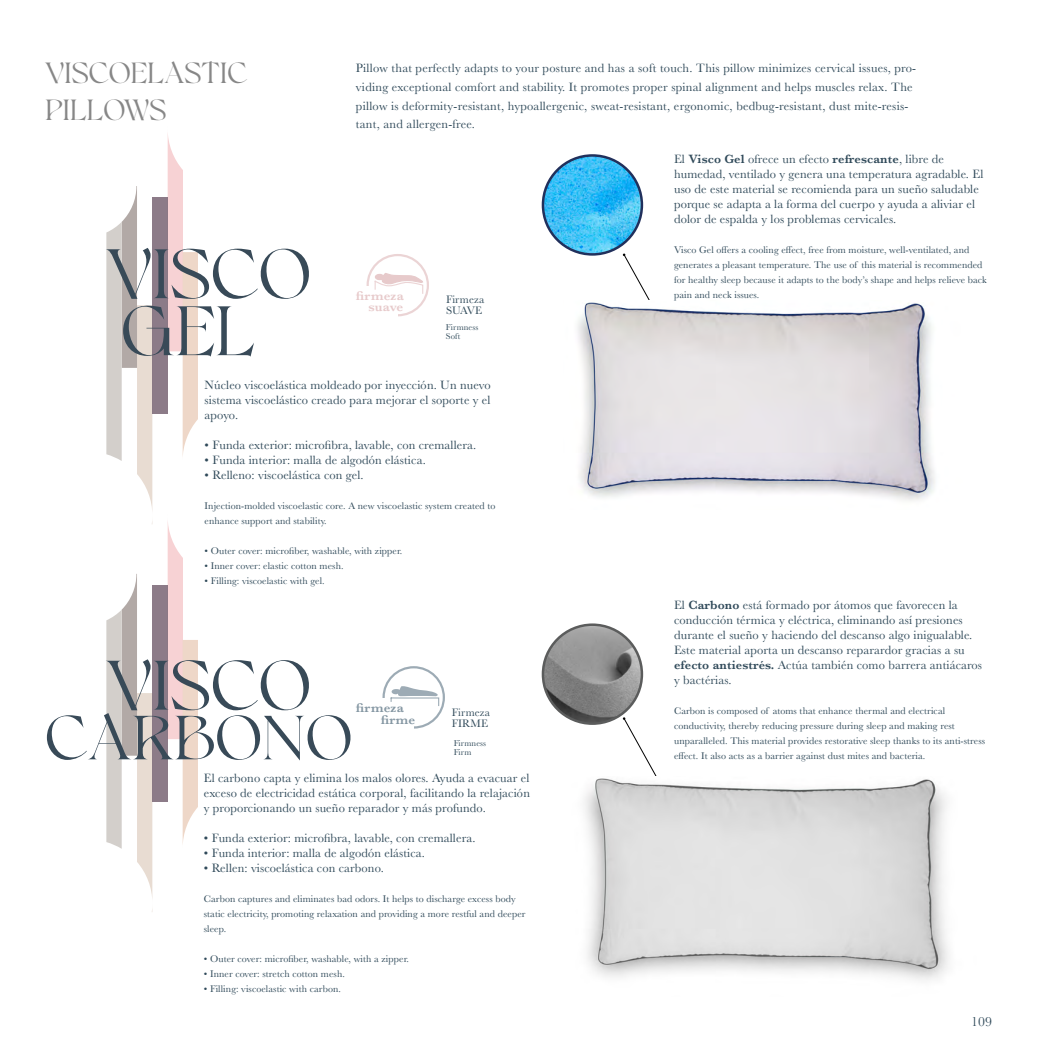
<style>
.page{position:relative;width:1063px;height:1063px;background:#fff}
.page>*{position:absolute;margin:0;border:0;box-sizing:border-box;transform-origin:0 0}
.t1{font:68.75px "Bonkyfreepersonaluse";letter-spacing:.01em;color:#384a58}
.t2{font:61.25px "Bonkyfreepersonaluse";letter-spacing:.01em;color:#384a58}
.t3{font:28.75px/37.5px "Bonkyfreepersonaluse";letter-spacing:.01em;color:#878787}
.t4{font:13.75px "Baskerville";color:#2f4959}
.t5{font:600 13.12px "Baskerville";letter-spacing:.01em;color:#8597a3}
.t6{font:600 13.12px "Baskerville";letter-spacing:.01em;color:#e7cacb}
.t7{font:12.5px/15px "Baskerville";letter-spacing:.01em;color:#2f4959}
.t8{font:11.25px/11.2px "Baskerville";letter-spacing:.01em;color:#2f4959}
.t9{font:10px/15px "Baskerville";letter-spacing:.01em;color:#2f4959}
.t10{font:8.75px/8.8px "Baskerville";letter-spacing:.01em;color:#2f4959}
.s1{font-weight:600}
</style>
<div class="page">
<img style="left:543px;top:155px;width:99px;height:99px;border-radius:48px">
<div style="left:542px;top:154px;width:101px;height:102px;border:2px solid #21305c;border-radius:50%"></div>
<svg style="left:623px;top:254px;width:27px;height:46px"></svg>
<svg style="left:106px;top:186px;width:46px;height:321px"></svg>
<div style="left:152px;top:197px;width:16px;height:216px;background:#8c7b88"></div>
<svg style="left:168px;top:137px;width:30px;height:319px"></svg>
<svg style="left:106px;top:574px;width:46px;height:321px"></svg>
<div style="left:152px;top:585px;width:16px;height:216px;background:#8c7b88"></div>
<svg style="left:168px;top:525px;width:30px;height:319px"></svg>
<img style="left:577px;top:302px;width:358px;height:199px">
<div style="left:383px;top:666px;width:62px;height:63px;border:2px solid #8597a3;border-radius:50%"></div>
<div style="left:374px;top:698px;width:40px;height:31px;background:#fff"></div>
<svg style="left:390px;top:686px;width:50px;height:20px"></svg>
<div style="left:367px;top:254px;width:62px;height:62px;border:2px solid #e7cacb;border-radius:50%"></div>
<div style="left:358px;top:286px;width:40px;height:30px;background:#fff"></div>
<svg style="left:374px;top:273px;width:50px;height:21px"></svg>
<img style="left:543px;top:625px;width:99px;height:99px;border-radius:49px">
<div style="left:542px;top:623px;width:101px;height:102px;border:2px solid #5b5c5c;border-radius:50%"></div>
<svg style="left:623px;top:717px;width:34px;height:59px"></svg>
<img style="left:584px;top:778px;width:365px;height:202px">
<h3 class="t3" style="left:45px;top:56px;width:204px">VISCOELASTIC<br>PILLOWS</h3>
<p class="t7" style="left:356px;top:59px;width:562px;line-height:18.8px">Pillow that perfectly adapts to your posture and has a soft touch. This pillow minimizes cervical issues, pro&shy;viding exceptional comfort and stability. It promotes proper spinal alignment and helps muscles relax. The pillow is deformity-resistant, hypoallergenic, sweat-resistant, ergonomic, bedbug-resistant, dust mite-resis&shy;tant, and allergen-free.</p>
<h1 class="t1" style="left:106px;top:245px;width:206px">VISCO</h1>
<h1 class="t1" style="left:121px;top:302px;width:135px">GEL</h1>
<p class="t6" style="left:356px;top:286px;width:50px">firmeza</p>
<p class="t6" style="left:368px;top:298px;width:36px">suave</p>
<p class="t8" style="left:446px;top:294px;width:40px">Firmeza<br>SUAVE</p>
<p class="t10" style="left:446px;top:323px;width:34px">Firmness<br>Soft</p>
<p class="t7" style="left:205px;top:378px;width:288px;text-align:justify">Núcleo viscoelástica moldeado por inyección. Un nuevo sistema viscoelástico creado para mejorar el soporte y el apoyo.</p>
<p class="t7" style="left:205px;top:438px;width:273px">• Funda exterior: microfibra, lavable, con cremallera.</p>
<p class="t7" style="left:205px;top:453px;width:223px">• Funda interior: malla de algodón elástica.</p>
<p class="t7" style="left:205px;top:468px;width:161px">• Relleno: viscoelástica con gel.</p>
<p class="t9" style="left:205px;top:499px;width:292px">Injection-molded viscoelastic core. A new viscoelastic system created to enhance support and stability.</p>
<p class="t9" style="left:205px;top:544px;width:199px">• Outer cover: microfiber, washable, with zipper.</p>
<p class="t9" style="left:205px;top:559px;width:140px">• Inner cover: elastic cotton mesh.</p>
<p class="t9" style="left:205px;top:574px;width:122px">• Filling: viscoelastic with gel.</p>
<h1 class="t1" style="left:106px;top:657px;width:206px">VISCO</h1>
<p class="t5" style="left:356px;top:699px;width:50px">firmeza</p>
<h2 class="t2" style="left:45px;top:712px;width:309px">CARBONO</h2>
<p class="t5" style="left:381px;top:710px;width:36px">firme</p>
<p class="t8" style="left:452px;top:707px;width:40px">Firmeza<br>FIRME</p>
<p class="t10" style="left:454px;top:739px;width:34px">Firmness<br>Firm</p>
<p class="t7" style="left:204px;top:771px;width:328px;text-align:justify">El carbono capta y elimina los malos olores. Ayuda a evacuar el exceso de electricidad estática corporal, facilitando la relajación y proporcionando un sueño reparador y más profundo.</p>
<p class="t7" style="left:204px;top:831px;width:273px">• Funda exterior: microfibra, lavable, con cremallera.</p>
<p class="t7" style="left:204px;top:846px;width:223px">• Funda interior: malla de algodón elástica.</p>
<p class="t7" style="left:204px;top:861px;width:182px">• Rellen: viscoelástica con carbono.</p>
<p class="t9" style="left:204px;top:892px;width:323px">Carbon captures and eliminates bad odors. It helps to discharge excess body static electricity, promoting relaxation and providing a more restful and deeper sleep.</p>
<p class="t9" style="left:204px;top:952px;width:207px">• Outer cover: microfiber, washable, with a zipper.</p>
<p class="t9" style="left:204px;top:967px;width:143px">• Inner cover: stretch cotton mesh.</p>
<p class="t9" style="left:204px;top:982px;width:139px">• Filling: viscoelastic with carbon.</p>
<p class="t7" style="left:674px;top:152px;width:311px">El <span class="s1">Visco Gel</span> ofrece un efecto <span class="s1">refrescante</span>, libre de humedad, ventilado y genera una temperatura agradable. El uso de este material se recomienda para un sueño saludable porque se adapta a la forma del cuerpo y ayuda a aliviar el dolor de espalda y los problemas cervicales.</p>
<p class="t9" style="left:674px;top:242px;width:314px">Visco Gel offers a cooling effect, free from moisture, well-ventilated, and generates a pleasant temperature. The use of this material is recommended for healthy sleep because it adapts to the body’s shape and helps relieve back pain and neck issues.</p>
<p class="t7" style="left:674px;top:598px;width:310px">El <span class="s1">Carbono</span> está formado por átomos que favorecen la conducción térmica y eléctrica, eliminando así presiones durante el sueño y haciendo del descanso algo inigualable.<br>Este material aporta un descanso reparardor gracias a su <span class="s1">efecto antiestrés.</span> Actúa también como barrera antiácaros y bactérias.</p>
<p class="t9" style="left:674px;top:704px;width:313px">Carbon is composed of atoms that enhance thermal and electrical conductivity, thereby reducing pressure during sleep and making rest unparalleled. This material provides restorative sleep thanks to its anti-stress effect. It also acts as a barrier against dust mites and bacteria.</p>
<p class="t4" style="left:971px;top:1013px;width:22px">109</p>
</div>
